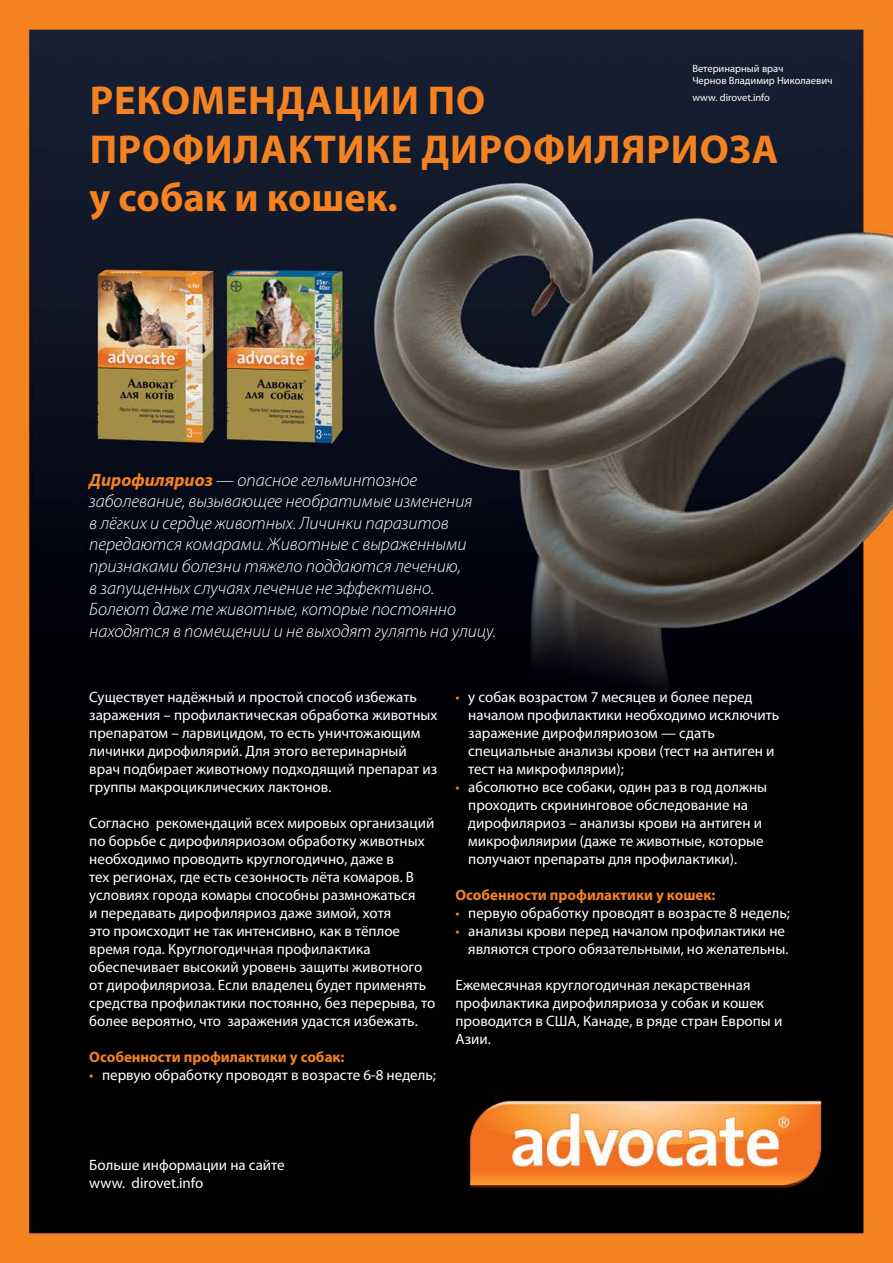
<style>
.page{position:relative;width:893px;height:1263px;background:#fff}
.page>*{position:absolute;margin:0;border:0;box-sizing:border-box;transform-origin:0 0}
.t1{font:700 40.5px/48.6px "Myriad Pro";letter-spacing:.02em;color:#f58220}
.t2{font:italic 300 18px/21.6px "Myriad Pro";color:#fff}
.t3{font:15px/18px "Myriad Pro";color:#fff}
.t4{font:700 15px "Myriad Pro";color:#f58220}
.t5{font:10.5px/12.6px "Myriad Pro";color:#fff}
.s1{font-weight:700;color:#f58220}
.s2{color:#f58220}
</style>
<div class="page">
<img style="left:0;top:0;width:893px;height:1263px">
<p class="t5" style="left:692px;top:62px;width:142px">Ветеринарный врач<br>Чернов Владимир Николаевич</p>
<p class="t5" style="left:692px;top:91px;width:79px">www. dirovet.info</p>
<h1 class="t1" style="left:89px;top:75px;width:691px">Рекомендации по профилактике дирофиляриоза у собак и кошек.</h1>
<p class="t2" style="left:89px;top:469px;width:408px"><span class="s1">Дирофиляриоз</span> — опасное гельминтозное заболевание, вызывающее необратимые изменения<br>в лёгких и сердце животных. Личинки паразитов передаются комарами. Животные с выраженными признаками болезни тяжело поддаются лечению,<br>в запущенных случаях лечение не эффективно.<br>Болеют даже те животные, которые постоянно находятся в помещении и не выходят гулять на улицу.</p>
<p class="t3" style="left:89px;top:688px;width:350px">Существует надёжный и простой способ избежать заражения – профилактическая обработка животных препаратом – ларвицидом, то есть уничтожающим личинки дирофилярий. Для этого ветеринарный врач подбирает животному подходящий препарат из группы макроциклических лактонов.</p>
<p class="t3" style="left:89px;top:814px;width:347px">Согласно рекомендаций всех мировых организаций по борьбе с дирофиляриозом обработку животных необходимо проводить круглогодично, даже в<br>тех регионах, где есть сезонность лёта комаров. В условиях города комары способны размножаться<br>и передавать дирофиляриоз даже зимой, хотя<br>это происходит не так интенсивно, как в тёплое время года. Круглогодичная профилактика обеспечивает высокий уровень защиты животного от дирофиляриоза. Если владелец будет применять средства профилактики постоянно, без перерыва, то более вероятно, что заражения удастся избежать.</p>
<p class="t4" style="left:89px;top:1047px;width:257px">Особенности профилактики у собак:</p>
<p class="t3" style="left:89px;top:1066px;width:348px"><span class="s2">•</span> первую обработку проводят в возрасте 6-8 недель;</p>
<p class="t3" style="left:468px;top:688px;width:313px;text-indent:-13px"><span class="s2">•</span> у собак возрастом 7 месяцев и более перед началом профилактики необходимо исключить заражение дирофиляриозом — сдать специальные анализы крови (тест на антиген и тест на микрофилярии);</p>
<p class="t3" style="left:468px;top:778px;width:300px;text-indent:-13px"><span class="s2">•</span> абсолютно все собаки, один раз в год должны проходить скрининговое обследование на дирофиляриоз – анализы крови на антиген и микрофиляирии (даже те животные, которые получают препараты для профилактики).</p>
<p class="t4" style="left:455px;top:885px;width:261px">Особенности профилактики у кошек:</p>
<p class="t3" style="left:455px;top:904px;width:336px"><span class="s2">•</span> первую обработку проводят в возрасте 8 недель;</p>
<p class="t3" style="left:455px;top:922px;width:335px;text-align:right"><span class="s2">•</span> анализы крови перед началом профилактики не являются строго обязательными, но желательны.</p>
<p class="t3" style="left:455px;top:976px;width:328px">Ежемесячная круглогодичная лекарственная профилактика дирофиляриоза у собак и кошек проводится в США, Канаде, в ряде стран Европы и Азии.</p>
<p class="t3" style="left:89px;top:1156px;width:197px">Больше информации на сайте www. dirovet.info</p>
</div>
